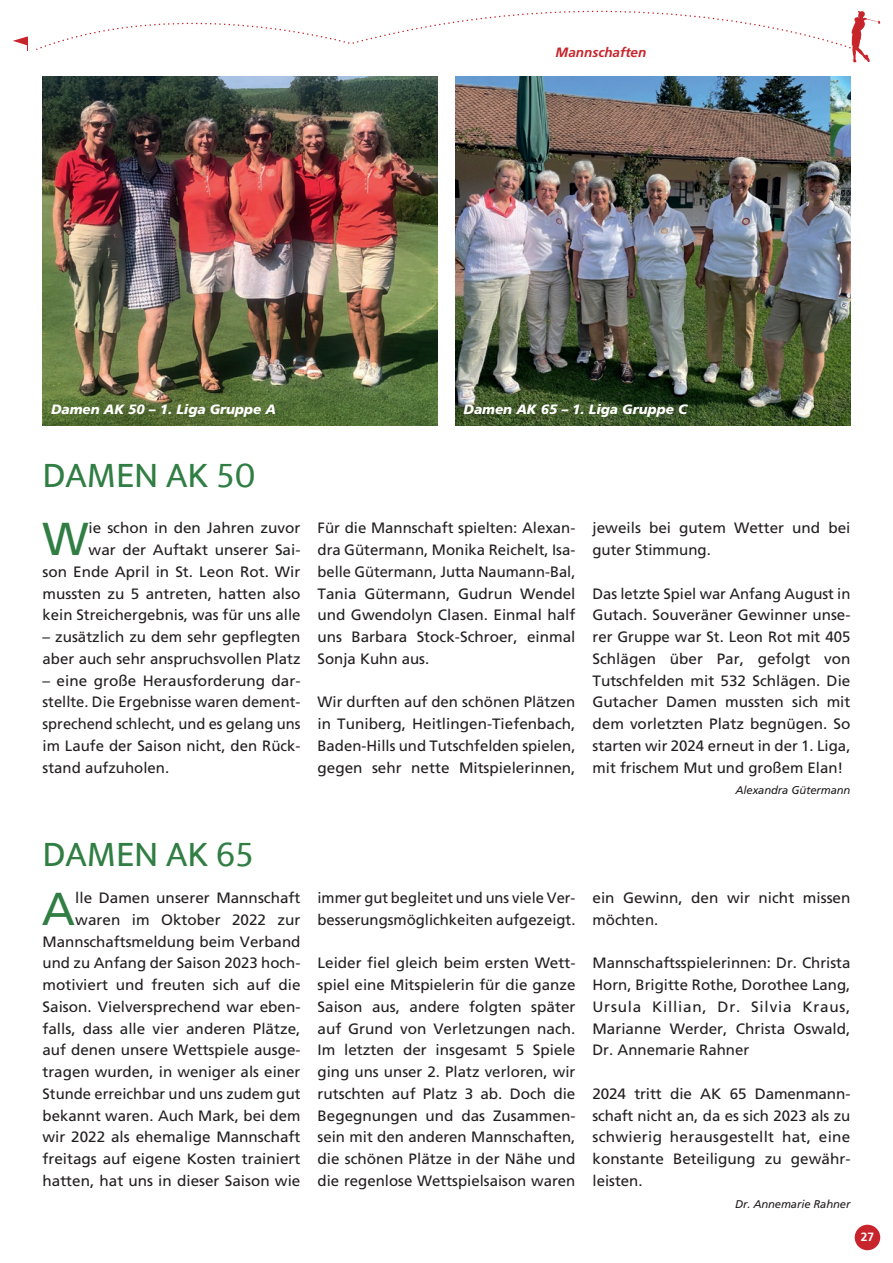
<style>
.page{position:relative;width:893px;height:1263px;background:#fff}
.page>*{position:absolute;margin:0;border:0;box-sizing:border-box;transform-origin:0 0}
.t1{font:46.2px "Frutiger LT Std";color:#307e44}
.t2{font:36px "Ek Mukta";color:#307e44}
.t3{font:15px/21.8px "Frutiger LT Std";color:#231f20;text-align:justify}
.t4{font:italic 900 13.5px "Frutiger LT Std";color:#fff}
.t5{font:italic 700 13.5px "Frutiger LT Std";color:#c8242b}
.t6{font:700 12px "Frutiger LT Std";color:#fff}
.t7{font:italic 11.25px "Frutiger LT Std";letter-spacing:-.01em;color:#231f20}
</style>
<div class="page">
<img style="left:43px;top:77px;width:395px;height:348px">
<img style="left:455px;top:77px;width:395px;height:348px">
<div style="left:855px;top:1225px;width:25px;height:25px;background:#c8242b;border-radius:50%"></div>
<svg style="left:13px;top:36px;width:15px;height:15px"></svg>
<svg style="left:36px;top:11px;width:844px;height:51px"></svg>
<p class="t5" style="left:556px;top:44px;width:92px">Mannschaften</p>
<p class="t4" style="left:51px;top:401px;width:227px">Damen AK 50 – 1. Liga Gruppe A</p>
<p class="t4" style="left:463px;top:401px;width:225px">Damen AK 65 – 1. Liga Gruppe C</p>
<h2 class="t2" style="left:43px;top:454px;width:215px">DAMEN AK 50</h2>
<p class="t3" style="left:43px;top:517px;width:259px;text-align:right">ie schon in den Jahren zuvor<br>war der Auftakt unserer Sai-<br>son Ende April in St. Leon Rot. Wir mussten zu 5 antreten, hatten also kein Streichergebnis, was für uns alle</p>
<p class="t3" style="left:43px;top:626px;width:259px">– zusätzlich zu dem sehr gepflegten aber auch sehr anspruchsvollen Platz</p>
<p class="t3" style="left:43px;top:670px;width:259px">– eine große Herausforderung dar&shy;stellte. Die Ergebnisse waren dement&shy;sprechend schlecht, und es gelang uns im Laufe der Saison nicht, den Rück&shy;stand aufzuholen.</p>
<h1 class="t1" style="left:42px;top:512px;width:48px">W</h1>
<p class="t3" style="left:317px;top:517px;width:259px">Für die Mannschaft spielten: Alexan&shy;dra Gütermann, Monika Reichelt, Isa&shy;belle Gütermann, Jutta Naumann-Bal, Tania Gütermann, Gudrun Wendel und Gwendolyn Clasen. Einmal half uns Barbara Stock-Schroer, einmal Sonja Kuhn aus.</p>
<p class="t3" style="left:317px;top:691px;width:259px">Wir durften auf den schönen Plätzen in Tuniberg, Heitlingen-Tiefenbach, Baden-Hills und Tutschfelden spielen, gegen sehr nette Mitspielerinnen,</p>
<p class="t3" style="left:592px;top:517px;width:259px">jeweils bei gutem Wetter und bei guter Stimmung.</p>
<p class="t3" style="left:592px;top:583px;width:259px">Das letzte Spiel war Anfang August in Gutach. Souveräner Gewinner unse&shy;rer Gruppe war St. Leon Rot mit 405<br>Schlägen über Par, gefolgt von Tutschfelden mit 532 Schlägen. Die Gutacher Damen mussten sich mit dem vorletzten Platz begnügen. So starten wir 2024 erneut in der 1. Liga, mit frischem Mut und großem Elan!</p>
<p class="t7" style="left:736px;top:784px;width:116px">Alexandra Gütermann</p>
<h2 class="t2" style="left:43px;top:832px;width:213px">DAMEN AK 65</h2>
<p class="t3" style="left:43px;top:887px;width:259px;text-align:right">lle Damen unserer Mannschaft waren im Oktober 2022 zur Mannschaftsmeldung beim Verband und zu Anfang der Saison 2023 hoch&shy;motiviert und freuten sich auf die Saison. Vielversprechend war eben&shy;falls, dass alle vier anderen Plätze, auf denen unsere Wettspiele ausge&shy;tragen wurden, in weniger als einer Stunde erreichbar und uns zudem gut bekannt waren. Auch Mark, bei dem wir 2022 als ehemalige Mannschaft freitags auf eigene Kosten trainiert hatten, hat uns in dieser Saison wie</p>
<h1 class="t1" style="left:42px;top:882px;width:35px">A</h1>
<p class="t3" style="left:317px;top:887px;width:259px">immer gut begleitet und uns viele Ver&shy;besserungsmöglichkeiten aufgezeigt.</p>
<p class="t3" style="left:317px;top:952px;width:259px">Leider fiel gleich beim ersten Wett&shy;spiel eine Mitspielerin für die ganze Saison aus, andere folgten später auf Grund von Verletzungen nach.<br>Im letzten der insgesamt 5 Spiele ging uns unser 2. Platz verloren, wir rutschten auf Platz 3 ab. Doch die Begegnungen und das Zusammen&shy;sein mit den anderen Mannschaften, die schönen Plätze in der Nähe und die regenlose Wettspielsaison waren</p>
<p class="t3" style="left:592px;top:887px;width:259px">ein Gewinn, den wir nicht missen möchten.</p>
<p class="t3" style="left:592px;top:952px;width:259px">Mannschaftsspielerinnen: Dr. Christa Horn, Brigitte Rothe, Dorothee Lang, Ursula Killian, Dr. Silvia Kraus, Marianne Werder, Christa Oswald, Dr. Annemarie Rahner</p>
<p class="t3" style="left:592px;top:1083px;width:259px">2024 tritt die AK 65 Damenmann&shy;schaft nicht an, da es sich 2023 als zu schwierig herausgestellt hat, eine konstante Beteiligung zu gewähr&shy;leisten.</p>
<p class="t7" style="left:735px;top:1197px;width:117px">Dr. Annemarie Rahner</p>
<p class="t6" style="left:861px;top:1230px;width:15px">27</p>
</div>
